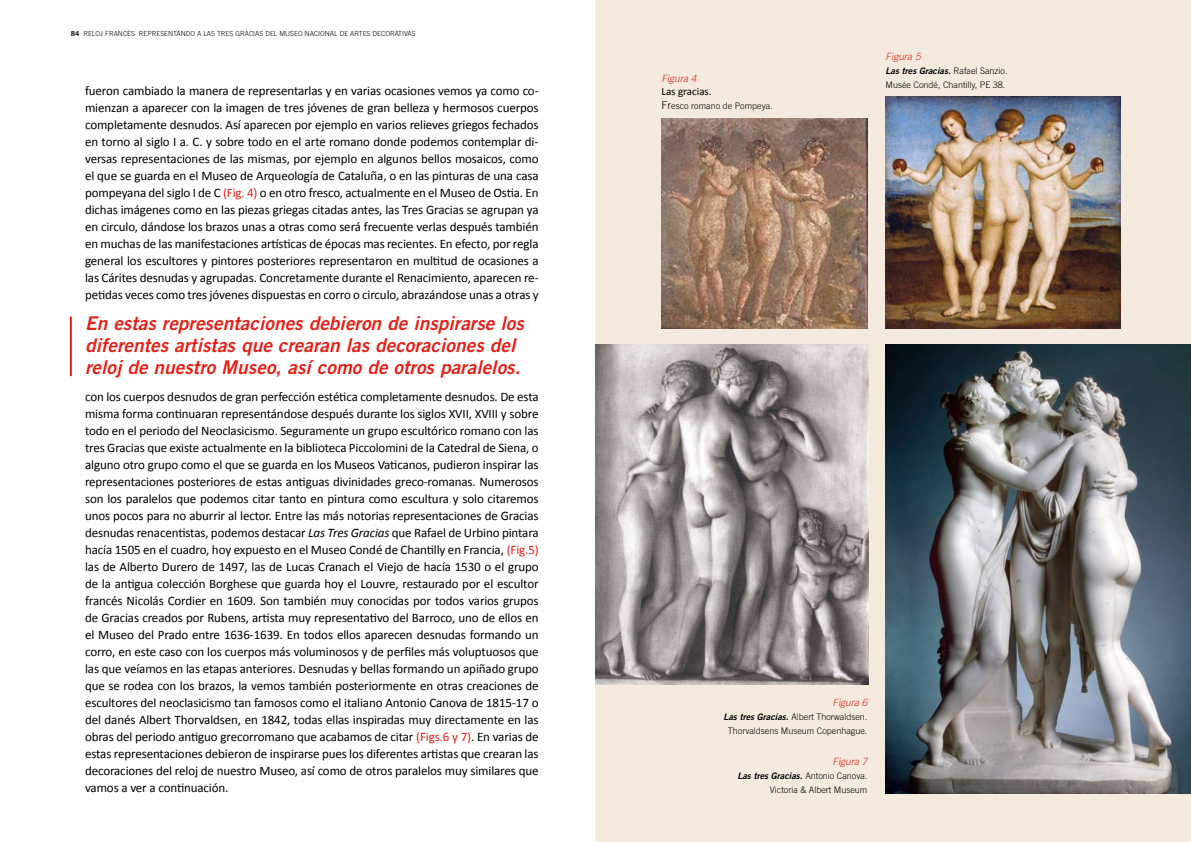
<style>
.page{position:relative;width:1191px;height:842px;background:#fff}
.page>*{position:absolute;margin:0;border:0;box-sizing:border-box;transform-origin:0 0}
.t1{font:italic 19px/22px "Trade Gothic LT Bold Two";letter-spacing:.005em;color:#e32219}
.t2{font:13px/17px "Calibri";letter-spacing:-.01em;color:#000;text-align:justify}
.t3{font:11px "Calibri";color:#000}
.t4{font:italic 300 10px "Trade Gothic LT";color:#e32219}
.t5{font:300 9px/14px "Trade Gothic LT";color:#000;text-align:center}
.t6{font:italic 9px "Trade Gothic LT Bold Two";color:#000}
.t7{font:300 7px "Trade Gothic LT";color:#000}
.s1{font-family:"Trade Gothic LT Bold Two";font-weight:400}
.s2{color:#e32219}
.s3{font-style:italic}
.s4{font-size:11px}
.s5{font-family:"Trade Gothic LT";font-weight:300;font-style:normal}
.s6{font-family:"Trade Gothic LT Bold Two";font-weight:400;font-style:italic}
</style>
<div class="page">
<div style="left:595px;top:0;width:596px;height:842px;background:#f4eade"></div>
<img style="left:885px;top:345px;width:306px;height:449px">
<img style="left:885px;top:97px;width:235px;height:231px">
<img style="left:661px;top:119px;width:206px;height:209px">
<img style="left:595px;top:345px;width:273px;height:339px">
<hr style="left:70px;top:317px;width:2px;height:59px;background:#e32219">
<p class="t7" style="left:71px;top:29px;width:346px"><span class="s1">84</span> RELOJ FRANCÉS REPRESENTANDO A LAS TRES GRACIAS DEL MUSEO NACIONAL DE ARTES DECORATIVAS</p>
<p class="t2" style="left:85px;top:81px;width:455px">fueron cambiado la manera de representarlas y en varias ocasiones vemos ya como co&shy;mienzan a aparecer con la imagen de tres jóvenes de gran belleza y hermosos cuerpos completamente desnudos. Así aparecen por ejemplo en varios relieves griegos fechados en torno al siglo I a. C. y sobre todo en el arte romano donde podemos contemplar di&shy;versas representaciones de las mismas, por ejemplo en algunos bellos mosaicos, como el que se guarda en el Museo de Arqueología de Cataluña, o en las pinturas de una casa pompeyana del siglo I de C <span class="s2">(Fig. 4)</span> o en otro fresco, actualmente en el Museo de Ostia. En dichas imágenes como en las piezas griegas citadas antes, las Tres Gracias se agrupan ya en circulo, dándose los brazos unas a otras como será frecuente verlas después también en muchas de las manifestaciones artísticas de épocas mas recientes. En efecto, por regla general los escultores y pintores posteriores representaron en multitud de ocasiones a las Cárites desnudas y agrupadas. Concretamente durante el Renacimiento, aparecen re&shy;petidas veces como tres jóvenes dispuestas en corro o circulo, abrazándose unas a otras y</p>
<h1 class="t1" style="left:85px;top:312px;width:440px">En estas representaciones debieron de inspirarse los diferentes artistas que crearan las decoraciones del reloj de nuestro Museo, así como de otros paralelos.</h1>
<p class="t2" style="left:85px;top:387px;width:455px">con los cuerpos desnudos de gran perfección estética completamente desnudos. De esta misma forma continuaran representándose después durante los siglos XVII, XVIII y sobre todo en el periodo del Neoclasicismo. Seguramente un grupo escultórico romano con las tres Gracias que existe actualmente en la biblioteca Piccolomini de la Catedral de Siena, o alguno otro grupo como el que se guarda en los Museos Vaticanos, pudieron inspirar las representaciones posteriores de estas antiguas divinidades greco-romanas. Numerosos son los paralelos que podemos citar tanto en pintura como escultura y solo citaremos unos pocos para no aburrir al lector. Entre las más notorias representaciones de Gracias desnudas renacentistas, podemos destacar <span class="s3">Las Tres Gracias</span> que Rafael de Urbino pintara hacía 1505 en el cuadro, hoy expuesto en el Museo Condé de Chantilly en Francia, <span class="s2">(Fig.5) </span>las de Alberto Durero de 1497, las de Lucas Cranach el Viejo de hacía 1530 o el grupo de la antigua colección Borghese que guarda hoy el Louvre, restaurado por el escultor francés Nicolás Cordier en 1609. Son también muy conocidas por todos varios grupos de Gracias creados por Rubens, artista muy representativo del Barroco, uno de ellos en el Museo del Prado entre 1636-1639. En todos ellos aparecen desnudas formando un corro, en este caso con los cuerpos más voluminosos y de perfiles más voluptuosos que las que veíamos en las etapas anteriores. Desnudas y bellas formando un apiñado grupo que se rodea con los brazos, la vemos también posteriormente en otras creaciones de escultores del neoclasicismo tan famosos como el italiano Antonio Canova de 1815-17 o del danés Albert Thorvaldsen, en 1842, todas ellas inspiradas muy directamente en las obras del periodo antiguo grecorromano que acabamos de citar <span class="s2">(Figs.6 y 7)</span>. En varias de estas representaciones debieron de inspirarse pues los diferentes artistas que crearan las decoraciones del reloj de nuestro Museo, así como de otros paralelos muy similares que vamos a ver a continuación.</p>
<p class="t4" style="left:661px;top:72px;width:37px">Figura 4</p>
<p class="t3" style="left:661px;top:84px;width:52px">Las gracias.</p>
<p class="t5" style="left:661px;top:98px;width:113px"><span class="s4">Fr</span>esco romano de Pompeya.</p>
<p class="t4" style="left:885px;top:50px;width:37px">Figura 5</p>
<p class="t6" style="left:885px;top:65px;width:123px">Las tres Gracias. <span class="s5">Rafael Sanzio.</span></p>
<p class="t5" style="left:885px;top:78px;width:121px">Musée Condé, Chantilly, PE 38.</p>
<p class="t4" style="left:832px;top:696px;width:37px">Figura 6</p>
<p class="t5" style="left:723px;top:709px;width:145px"><span class="s6">Las tres Gracias.</span> Albert Thorwaldsen.<br>Thorvaldsens Museum Copenhague.</p>
<p class="t4" style="left:832px;top:755px;width:37px">Figura 7</p>
<p class="t6" style="left:737px;top:770px;width:131px">Las tres Gracias. <span class="s5">Antonio Canova.</span></p>
<p class="t5" style="left:770px;top:782px;width:99px">Victoria &amp; Albert Museum</p>
</div>
